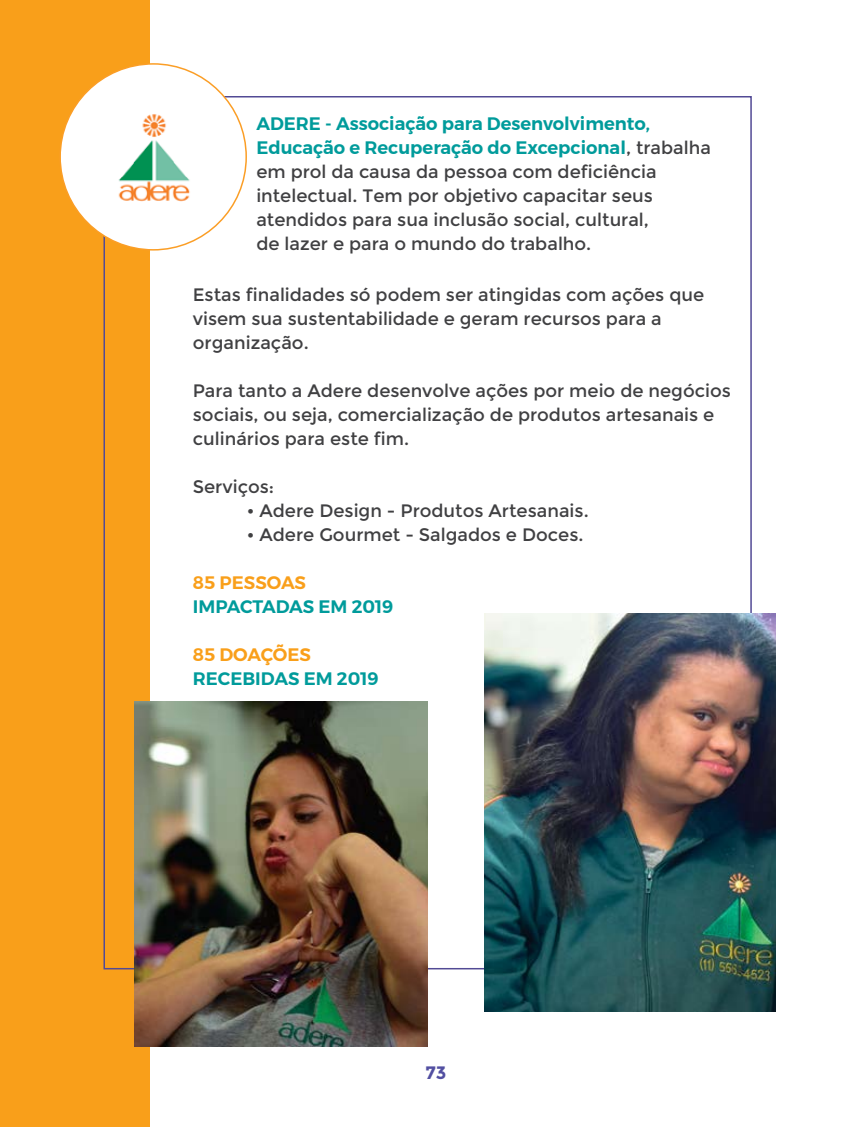
<style>
.page{position:relative;width:851px;height:1127px;background:#fff}
.page>*{position:absolute;margin:0;border:0;box-sizing:border-box;transform-origin:0 0}
.t1{font:18px/24px "Montserrat";color:#404042}
.t2{font:600 18px "Montserrat";color:#009b9b}
.t3{font:600 18px "Montserrat";color:#f99f1a}
.t4{font:700 18px "Montserrat";color:#524fa1}
.s1{font-weight:600;color:#009b9b}
</style>
<div class="page">
<div style="left:0;top:0;width:149px;height:1127px;background:#f99f1a"></div>
<img style="left:134px;top:701px;width:293px;height:345px">
<img style="left:484px;top:613px;width:291px;height:398px">
<div style="left:60px;top:64px;width:186px;height:186px;background:#fff;border-radius:50%"></div>
<img style="left:118px;top:114px;width:72px;height:88px">
<p class="t1" style="left:256px;top:112px;width:456px"><span class="s1">ADERE - Associação para Desenvolvimento, Educação e Recuperação do Excepcional</span>, trabalha em prol da causa da pessoa com deficiência intelectual. Tem por objetivo capacitar seus atendidos para sua inclusão social, cultural,<br>de lazer e para o mundo do trabalho.</p>
<p class="t1" style="left:193px;top:283px;width:513px">Estas finalidades só podem ser atingidas com ações que visem sua sustentabilidade e geram recursos para a organização.</p>
<p class="t1" style="left:193px;top:379px;width:539px">Para tanto a Adere desenvolve ações por meio de negócios sociais, ou seja, comercialização de produtos artesanais e culinários para este fim.</p>
<p class="t1" style="left:193px;top:475px;width:83px">Serviços:</p>
<p class="t1" style="left:247px;top:499px;width:343px">• Adere Design - Produtos Artesanais.</p>
<p class="t1" style="left:247px;top:523px;width:338px">• Adere Gourmet - Salgados e Doces.</p>
<p class="t3" style="left:193px;top:568px;width:115px">85 PESSOAS</p>
<p class="t2" style="left:193px;top:592px;width:202px">IMPACTADAS EM 2019</p>
<p class="t3" style="left:193px;top:640px;width:120px">85 DOAÇÕES</p>
<p class="t2" style="left:193px;top:664px;width:187px">RECEBIDAS EM 2019</p>
<p class="t4" style="left:425px;top:1061px;width:23px">73</p>
</div>
